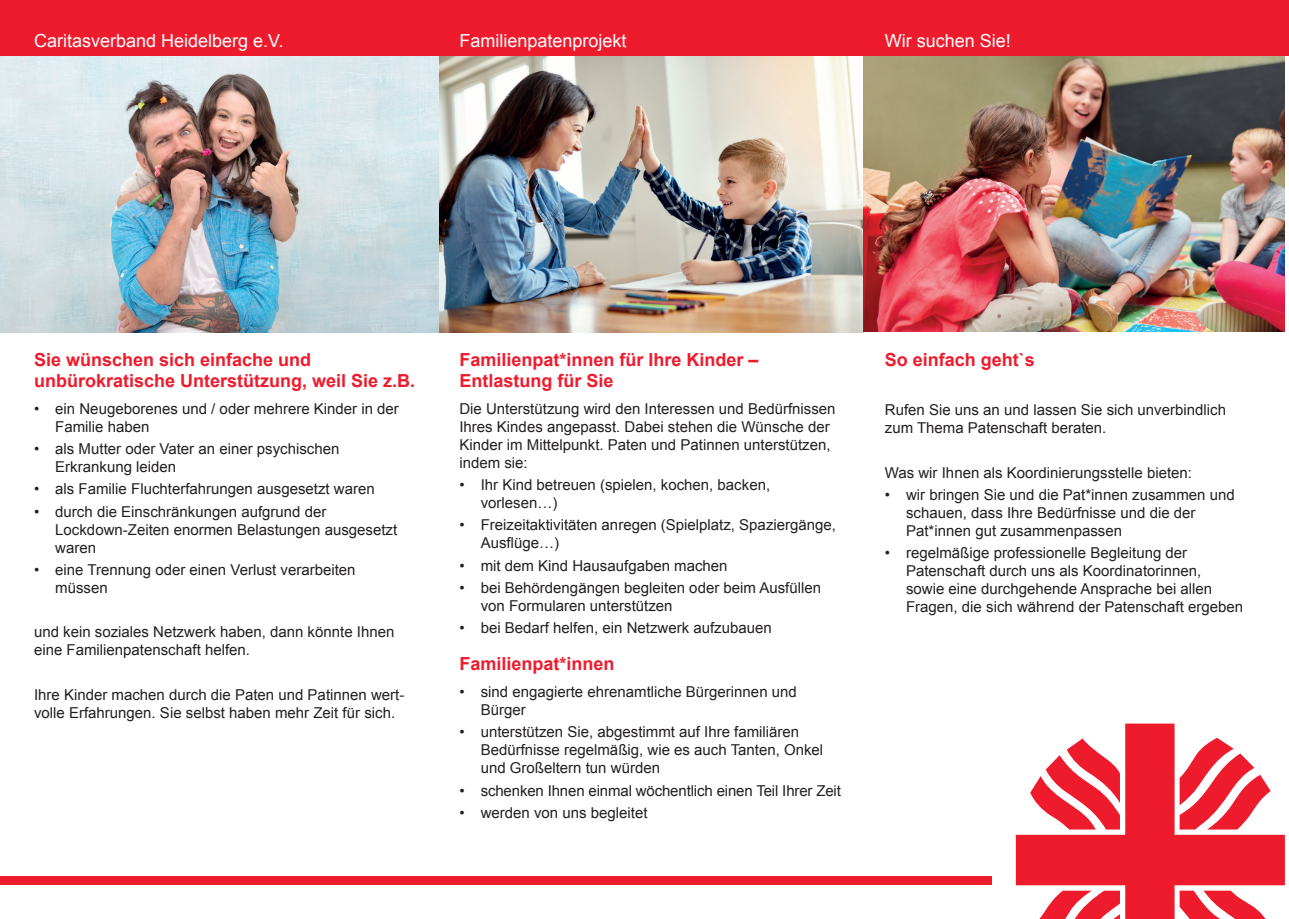
<style>
.page{position:relative;width:1289px;height:919px;background:#fff}
.page>*{position:absolute;margin:0;border:0;box-sizing:border-box;transform-origin:0 0}
.t1{font:700 18px/21px "Arial";color:#ee1b2d}
.t2{font:18px "Arial";color:#fff}
.t3{font:15px/18px "Arial";color:#231f20}
</style>
<div class="page">
<img style="left:0;top:55px;width:1284px;height:277px">
<div style="left:0;top:0;width:1288px;height:55px;background:#ee1b2d"></div>
<div style="left:0;top:876px;width:991px;height:8px;background:#ee1b2d"></div>
<svg style="left:1015px;top:723px;width:269px;height:163px"></svg>
<svg style="left:1029px;top:737px;width:241px;height:181px"></svg>
<p class="t2" style="left:34px;top:29px;width:251px">Caritasverband Heidelberg e.V.</p>
<p class="t2" style="left:459px;top:29px;width:169px">Familienpatenprojekt</p>
<p class="t2" style="left:884px;top:29px;width:128px">Wir suchen Sie!</p>
<p class="t1" style="left:34px;top:350px;width:383px">Sie wünschen sich einfache und unbürokratische Unterstützung, weil Sie z.B.</p>
<p class="t3" style="left:55px;top:399px;width:345px;text-indent:-21px">• ein Neugeborenes und / oder mehrere Kinder in der<br>Familie haben</p>
<p class="t3" style="left:55px;top:440px;width:286px;text-indent:-21px">• als Mutter oder Vater an einer psychischen<br>Erkrankung leiden</p>
<p class="t3" style="left:34px;top:480px;width:342px">• als Familie Fluchterfahrungen ausgesetzt waren</p>
<p class="t3" style="left:55px;top:502px;width:343px;text-indent:-21px">• durch die Einschränkungen aufgrund der<br>Lockdown-Zeiten enormen Belastungen ausgesetzt waren</p>
<p class="t3" style="left:55px;top:560px;width:302px;text-indent:-21px">• eine Trennung oder einen Verlust verarbeiten müssen</p>
<p class="t3" style="left:34px;top:623px;width:362px">und kein soziales Netzwerk haben, dann könnte Ihnen eine Familienpatenschaft helfen.</p>
<p class="t3" style="left:34px;top:685px;width:372px">Ihre Kinder machen durch die Paten und Patinnen wert&shy;volle Erfahrungen. Sie selbst haben mehr Zeit für sich.</p>
<p class="t1" style="left:459px;top:350px;width:301px">Familienpat*innen für Ihre Kinder –<br>Entlastung für Sie</p>
<p class="t3" style="left:459px;top:399px;width:378px">Die Unterstützung wird den Interessen und Bedürfnissen Ihres Kindes angepasst. Dabei stehen die Wünsche der Kinder im Mittelpunkt. Paten und Patinnen unterstützen, indem sie:</p>
<p class="t3" style="left:480px;top:476px;width:291px;text-indent:-21px">• Ihr Kind betreuen (spielen, kochen, backen, vorlesen…)</p>
<p class="t3" style="left:480px;top:516px;width:357px;text-indent:-21px">• Freizeitaktivitäten anregen (Spielplatz, Spaziergänge,<br>Ausflüge…)</p>
<p class="t3" style="left:459px;top:556px;width:270px">• mit dem Kind Hausaufgaben machen</p>
<p class="t3" style="left:480px;top:578px;width:342px;text-indent:-21px">• bei Behördengängen begleiten oder beim Ausfüllen von Formularen unterstützen</p>
<p class="t3" style="left:459px;top:619px;width:314px">• bei Bedarf helfen, ein Netzwerk aufzubauen</p>
<p class="t1" style="left:459px;top:654px;width:157px">Familienpat*innen</p>
<p class="t3" style="left:480px;top:682px;width:318px;text-indent:-21px">• sind engagierte ehrenamtliche Bürgerinnen und<br>Bürger</p>
<p class="t3" style="left:480px;top:723px;width:344px;text-indent:-21px">• unterstützen Sie, abgestimmt auf Ihre familiären<br>Bedürfnisse regelmäßig, wie es auch Tanten, Onkel und Großeltern tun würden</p>
<p class="t3" style="left:459px;top:781px;width:383px">• schenken Ihnen einmal wöchentlich einen Teil Ihrer Zeit</p>
<p class="t3" style="left:459px;top:803px;width:190px">• werden von uns begleitet</p>
<p class="t1" style="left:884px;top:350px;width:152px">So einfach geht`s</p>
<p class="t3" style="left:884px;top:401px;width:342px">Rufen Sie uns an und lassen Sie sich unverbindlich zum Thema Patenschaft beraten.</p>
<p class="t3" style="left:884px;top:463px;width:309px">Was wir Ihnen als Koordinierungsstelle bieten:</p>
<p class="t3" style="left:906px;top:485px;width:330px;text-indent:-21px">• wir bringen Sie und die Pat*innen zusammen und schauen, dass Ihre Bedürfnisse und die der<br>Pat*innen gut zusammenpassen</p>
<p class="t3" style="left:906px;top:544px;width:338px;text-indent:-21px">• regelmäßige professionelle Begleitung der Patenschaft durch uns als Koordinatorinnen, sowie eine durchgehende Ansprache bei allen Fragen, die sich während der Patenschaft ergeben</p>
</div>
